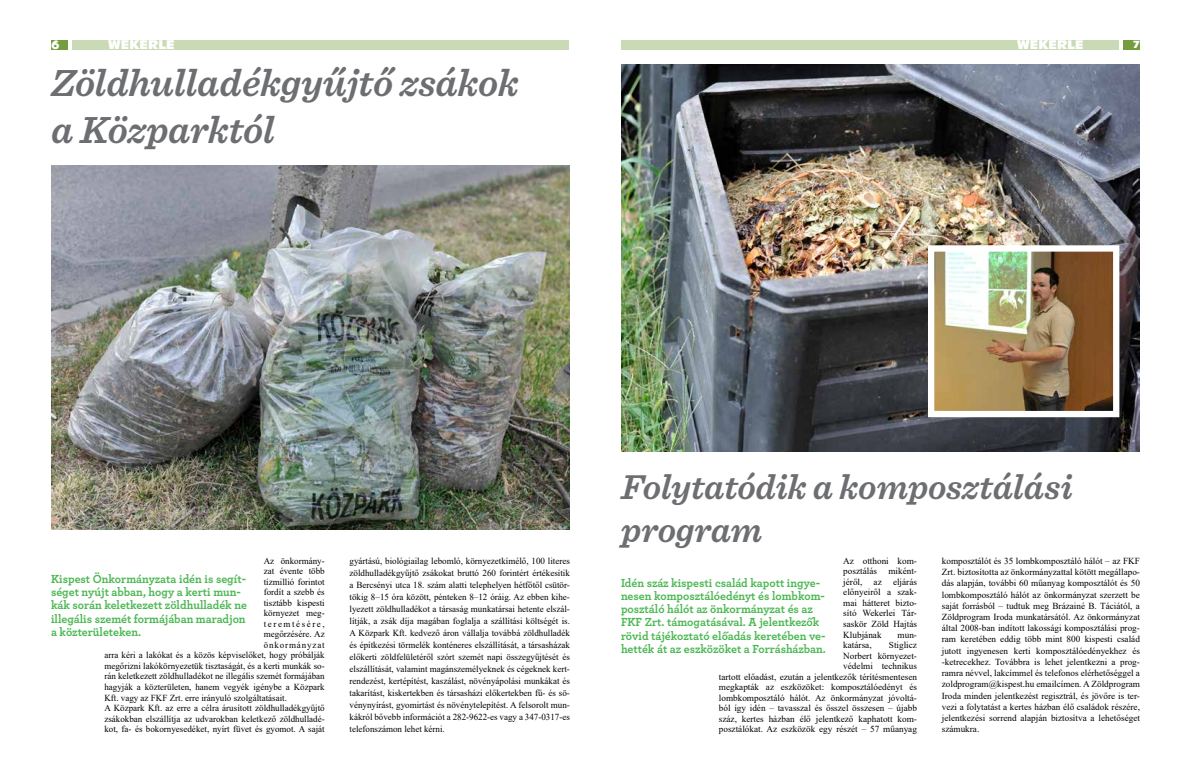
<style>
.page{position:relative;width:1191px;height:772px;background:#fff}
.page>*{position:absolute;margin:0;border:0;box-sizing:border-box;transform-origin:0 0}
.t1{font:italic 600 39.4px/47.3px "Sentinel";letter-spacing:-.005em;color:#6d6e71}
.t2{font:italic 600 36px/43.2px "Sentinel";letter-spacing:-.01em;color:#6d6e71}
.t3{font:800 12.5px "Gill Sans";color:#fff}
.t4{font:700 12.3px/13.1px "Archer";color:#4bb752;scale:.96 1}
.t5{font:12.3px "Antique Olive Compact";color:#fff}
.t6{font:12.2px "Antique Olive Compact";color:#fff}
.t7{font:800 10.5px "Gill Sans";color:#fff}
.t8{font:9.2px/10.5px "Times New Roman";color:#000;text-align:justify}
.t9{font:9.2px "Times New Roman";letter-spacing:.175em;color:#000}
.t10{font:9.2px "Times New Roman";letter-spacing:.095em;color:#000}
.s1{font-size:12px}
</style>
<div class="page">
<div style="left:51px;top:40px;width:17px;height:10px;background:#749d3e"></div>
<img style="left:51px;top:166px;width:519px;height:363px">
<div style="left:1123px;top:40px;width:16px;height:10px;background:#749d3e"></div>
<img style="left:621px;top:65px;width:519px;height:386px">
<div style="left:72px;top:40px;width:497px;height:10px;background:#cadab6"></div>
<div style="left:621px;top:40px;width:497px;height:10px;background:#cadab6"></div>
<img style="left:924px;top:242px;width:198px;height:178px">
<h3 class="t6" style="left:108px;top:37px;width:68px">WEKERLE</h3>
<h3 class="t5" style="left:1017px;top:37px;width:68px">WEKER<span class="s1">LE</span></h3>
<h3 class="t3" style="left:51px;top:37px;width:10px">6</h3>
<h1 class="t1" style="left:51px;top:57px;width:469px">Zöldhulladékgyűjtő zsákok a Közparktól</h1>
<p class="t7" style="left:1132px;top:39px;width:9px">7</p>
<p class="t8" style="left:264px;top:554px;width:62px">Az önkormány-</p>
<p class="t8" style="left:264px;top:565px;width:62px">zat évente több</p>
<p class="t8" style="left:264px;top:575px;width:62px">tízmillió forintot</p>
<p class="t8" style="left:264px;top:586px;width:62px">fordít a szebb és</p>
<p class="t8" style="left:264px;top:596px;width:62px">tisztább kispesti</p>
<p class="t8" style="left:264px;top:607px;width:62px">környezet meg-</p>
<p class="t9" style="left:264px;top:617px;width:62px">teremtésére,</p>
<p class="t8" style="left:264px;top:628px;width:62px">megőrzésére. Az</p>
<p class="t10" style="left:264px;top:638px;width:62px">önkormányzat</p>
<p class="t8" style="left:104px;top:649px;width:222px">arra kéri a lakókat és a közös képviselőket, hogy próbálják</p>
<p class="t8" style="left:104px;top:660px;width:222px">megőrizni lakókörnyezetük tisztaságát, és a kerti munkák so-</p>
<p class="t8" style="left:104px;top:670px;width:222px">rán keletkezett zöldhulladékot ne illegális szemét formájában</p>
<p class="t8" style="left:104px;top:681px;width:222px">hagyják a közterületen, hanem vegyék igénybe a Közpark</p>
<p class="t8" style="left:104px;top:691px;width:184px">Kft. vagy az FKF Zrt. erre irányuló szolgáltatásait.</p>
<p class="t8" style="left:104px;top:702px;width:222px">A Közpark Kft. az erre a célra árusított zöldhulladékgyűjtő</p>
<p class="t8" style="left:104px;top:712px;width:222px">zsákokban elszállítja az udvarokban keletkező zöldhulladé-</p>
<p class="t8" style="left:104px;top:723px;width:222px">kot, fa- és bokornyesedéket, nyírt füvet és gyomot. A saját</p>
<h3 class="t4" style="left:51px;top:571px;width:205px">Kispest Önkormányzata idén is segít&shy;séget nyújt abban, hogy a kerti mun&shy;kák során keletkezett zöldhulladék ne illegális szemét formájában maradjon a közterületeken.</h3>
<p class="t8" style="left:349px;top:554px;width:222px;line-height:12px">gyártású, biológiailag lebomló, környezetkímélő, 100 literes zöldhulladékgyűjtő zsákokat bruttó 260 forintért értékesítik a Bercsényi utca 18. szám alatti telephelyen hétfőtől csütör&shy;tökig 8–15 óra között, pénteken 8–12 óráig. Az ebben kihe&shy;lyezett zöldhulladékot a társaság munkatársai hetente elszál&shy;lítják, a zsák díja magában foglalja a szállítási költségét is.<br>A Közpark Kft. kedvező áron vállalja továbbá zöldhulladék és építkezési törmelék konténeres elszállítását, a társasházak előkerti zöldfelületéről szórt szemét napi összegyűjtését és elszállítását, valamint magánszemélyeknek és cégeknek kert&shy;rendezést, kertépítést, kaszálást, növényápolási munkákat és takarítást, kiskertekben és társasházi előkertekben fű- és sö&shy;vénynyírást, gyomirtást és növénytelepítést. A felsorolt mun&shy;kákról bővebb információt a 282-9622-es vagy a 347-0317-es telefonszámon lehet kérni.</p>
<h2 class="t2" style="left:621px;top:463px;width:453px">Folytatódik a komposztálási program</h2>
<p class="t8" style="left:843px;top:555px;width:75px">Az otthoni kom&shy;posztálás miként&shy;jéről, az eljárás előnyeiről a szak&shy;mai hátteret bizto&shy;sító Wekerlei Tár&shy;saskör Zöld Hajtás Klubjának</p>
<p class="t8" style="left:941px;top:554px;width:200px;line-height:11.2px">komposztálót és 35 lombkomposztáló hálót – az FKF Zrt. biztosította az önkormányzattal kötött megállapo&shy;dás alapján, további 60 műanyag komposztálót és 50 lombkomposztáló hálót az önkormányzat szerzett be saját forrásból – tudtuk meg Brázainé B. Táciától, a Zöldprogram Iroda munkatársától. Az önkormányzat által 2008-ban indított lakossági komposztálási prog&shy;ram keretében eddig több mint 800 kispesti család jutott ingyenesen kerti komposztálóedényekhez és -ketrecekhez. Továbbra is lehet jelentkezni a prog&shy;ramra névvel, lakcímmel és telefonos elérhetőséggel a zoldprogram@kispest.hu emailcímen. A Zöldprogram Iroda minden jelentkezést regisztrál, és jövőre is ter&shy;vezi a folytatást a kertes házban élő családok részére, jelentkezési sorrend alapján biztosítva a lehetőséget számukra.</p>
<h3 class="t4" style="left:621px;top:575px;width:215px">Idén száz kispesti család kapott ingye&shy;nesen komposztálóedényt és lombkom&shy;posztáló hálót az önkormányzat és az FKF Zrt. támogatásával. A jelentkezők rövid tájékoztató előadás keretében ve&shy;hették át az eszközöket a Forrásházban.</h3>
<p class="t8" style="left:897px;top:628px;width:21px">mun-</p>
<p class="t8" style="left:719px;top:639px;width:200px;text-align:right">Stiglicz<br>Norbert környezet-<br>védelmi technikus<br>tartott előadást, ezután a jelentkezők térítésmentesen megkapták az eszközöket: komposztálóedényt és lombkomposztáló hálót. Az önkormányzat jóvoltá&shy;ból így idén – tavasszal és ősszel összesen – újabb száz, kertes házban élő jelentkező kaphatott kom&shy;posztálókat. Az eszközök egy részét – 57 műanyag</p>
<p class="t8" style="left:843px;top:639px;width:30px">katársa,</p>
</div>
